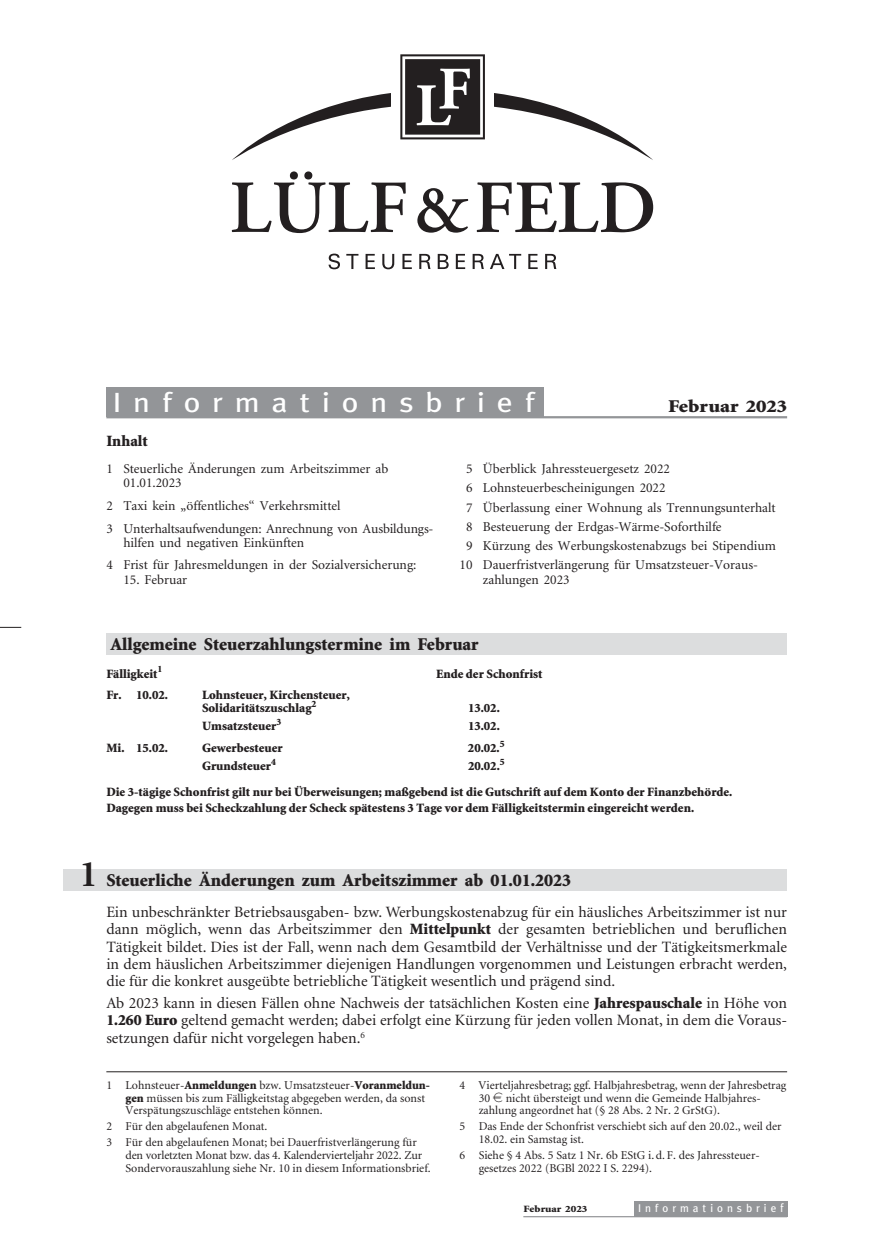
<style>
.page{position:relative;width:885px;height:1259px;background:#fff}
.page>*{position:absolute;margin:0;border:0;box-sizing:border-box;transform-origin:0 0}
.t1{font:27.75px "Meta";letter-spacing:.375em;color:#fff;scale:1.15 1}
.t2{font:900 18px "Minion";color:#231f20}
.t3{font:900 18px "Minion";color:#231f20;scale:1.15 1}
.t4{font:15.75px/17.4px "Minion";color:#231f20;text-align:justify}
.t5{font:900 15.75px "Minion";color:#231f20}
.t6{font:13.5px/22.6px "Minion";color:#231f20}
.t7{font:900 12.75px/13.5px "Minion";color:#231f20}
.t8{font:12px/12.8px "Minion";color:#231f20}
.t9{font:11.25px "Meta";letter-spacing:.36em;color:#fff}
.t10{font:900 9.75px "Minion";color:#231f20}
.t11{font:900 9.6px "Minion";color:#231f20;scale:1.15 1}
.s1{font-weight:700;font-size:37.5px}
.s2{font-weight:900}
.s3{font-family:"Eurofont"}
.s4{font-size:12px}
</style>
<div class="page">
<svg style="left:328px;top:254px;width:12px;height:15px"></svg>
<svg style="left:346px;top:254px;width:12px;height:15px"></svg>
<svg style="left:365px;top:254px;width:10px;height:15px"></svg>
<svg style="left:382px;top:254px;width:12px;height:15px"></svg>
<svg style="left:402px;top:254px;width:10px;height:15px"></svg>
<svg style="left:419px;top:254px;width:11px;height:15px"></svg>
<svg style="left:437px;top:254px;width:11px;height:15px"></svg>
<svg style="left:456px;top:254px;width:9px;height:15px"></svg>
<svg style="left:472px;top:254px;width:12px;height:15px"></svg>
<svg style="left:490px;top:254px;width:31px;height:15px"></svg>
<svg style="left:528px;top:254px;width:9px;height:15px"></svg>
<svg style="left:545px;top:254px;width:11px;height:15px"></svg>
<div style="left:304px;top:171px;width:8px;height:8px;background:#231f20;border-radius:50%"></div>
<div style="left:290px;top:171px;width:8px;height:8px;background:#231f20;border-radius:50%"></div>
<svg style="left:231px;top:182px;width:174px;height:51px"></svg>
<svg style="left:417px;top:188px;width:51px;height:45px"></svg>
<svg style="left:476px;top:182px;width:177px;height:50px"></svg>
<svg style="left:494px;top:93px;width:159px;height:67px"></svg>
<svg style="left:232px;top:93px;width:159px;height:67px"></svg>
<svg style="left:400px;top:54px;width:85px;height:85px"></svg>
<div style="left:634px;top:1200px;width:153px;height:16px;background:#939598"></div>
<hr style="left:523px;top:1216px;width:264px;height:1px;background:#939598">
<hr style="left:106px;top:1071px;width:681px;height:1px;background:#231f20">
<div style="left:106px;top:634px;width:681px;height:21px;background:#dcddde"></div>
<div style="left:64px;top:869px;width:723px;height:21px;background:#dcddde"></div>
<div style="left:106px;top:387px;width:437px;height:30px;background:#939598"></div>
<hr style="left:106px;top:416px;width:681px;height:2px;background:#939598">
<svg style="left:0;top:627px;width:21px;height:1px"></svg>
<h1 class="t1" style="left:113px;top:386px;width:368px">Informationsbrief</h1>
<p class="t3" style="left:668px;top:399px;width:105px">Februar 2023</p>
<p class="t5" style="left:106px;top:435px;width:43px">Inhalt</p>
<p class="t6" style="left:123px;top:463px;width:266px;line-height:14.2px;text-indent:-17px">1 Steuerliche Änderungen zum Arbeitszimmer ab<br>01.01.2023</p>
<p class="t6" style="left:106px;top:495px;width:329px">2 Taxi kein „öffentliches“ Verkehrsmittel<br>3 Unterhaltsaufwendungen: Anrechnung von Ausbildungs-</p>
<p class="t6" style="left:106px;top:532px;width:311px;text-indent:17px">hilfen und negativen Einkünften<br>4 Frist für Jahresmeldungen in der Sozialversicherung:</p>
<p class="t6" style="left:123px;top:569px;width:65px">15. Februar</p>
<p class="t6" style="left:466px;top:459px;width:205px">5 Überblick Jahressteuergesetz 2022</p>
<p class="t6" style="left:466px;top:478px;width:201px">6 Lohnsteuerbescheinigungen 2022</p>
<p class="t6" style="left:466px;top:497px;width:311px">7 Überlassung einer Wohnung als Trennungsunterhalt</p>
<p class="t6" style="left:466px;top:516px;width:257px">8 Besteuerung der Erdgas-Wärme-Soforthilfe</p>
<p class="t6" style="left:466px;top:536px;width:311px">9 Kürzung des Werbungskostenabzugs bei Stipendium</p>
<p class="t6" style="left:459px;top:555px;width:300px">10 Dauerfristverlängerung für Umsatzsteuer-Voraus-</p>
<p class="t6" style="left:483px;top:569px;width:88px">zahlungen 2023</p>
<p class="t2" style="left:111px;top:637px;width:369px">Allgemeine Steuerzahlungstermine im Februar</p>
<p class="t10" style="left:157px;top:665px;width:6px">1</p>
<p class="t7" style="left:106px;top:668px;width:53px">Fälligkeit</p>
<p class="t7" style="left:106px;top:689px;width:63px">Fr. 10.02.</p>
<p class="t7" style="left:202px;top:689px;width:149px">Lohnsteuer, Kirchensteuer,<br>Solidaritätszuschlag<sup>2</sup></p>
<p class="t7" style="left:436px;top:668px;width:108px">Ende der Schonfrist</p>
<p class="t7" style="left:468px;top:702px;width:33px">13.02.</p>
<p class="t7" style="left:202px;top:720px;width:81px">Umsatzsteuer<sup>3</sup></p>
<p class="t7" style="left:468px;top:720px;width:33px">13.02.</p>
<p class="t7" style="left:106px;top:742px;width:63px">Mi. 15.02.</p>
<p class="t7" style="left:202px;top:742px;width:82px">Gewerbesteuer</p>
<p class="t7" style="left:468px;top:742px;width:38px">20.02.<sup>5</sup></p>
<p class="t7" style="left:202px;top:760px;width:75px">Grundsteuer<sup>4</sup></p>
<p class="t7" style="left:106px;top:753px;width:627px;line-height:26.2px;text-indent:361px">20.02.<sup>5<br></sup>Die 3-tägige Schonfrist gilt nur bei Überweisungen; maßgebend ist die Gutschrift auf dem Konto der Finanzbehörde.</p>
<p class="t7" style="left:106px;top:802px;width:589px">Dagegen muss bei Scheckzahlung der Scheck spätestens 3 Tage vor dem Fälligkeitstermin eingereicht werden.</p>
<p class="t2" style="left:79px;top:873px;width:493px"><span class="s1">1</span> Steuerliche Änderungen zum Arbeitszimmer ab 01.01.2023</p>
<p class="t4" style="left:106px;top:904px;width:682px">Ein unbeschränkter Betriebsausgaben- bzw. Werbungskostenabzug für ein häusliches Arbeitszimmer ist nur dann möglich, wenn das Arbeitszimmer den <span class="s2">Mittelpunkt</span> der gesamten betrieblichen und beruflichen Tätigkeit bildet. Dies ist der Fall, wenn nach dem Gesamtbild der Verhältnisse und der Tätigkeitsmerkmale in dem häuslichen Arbeitszimmer diejenigen Handlungen vorgenommen und Leistungen erbracht werden, die für die konkret ausgeübte betriebliche Tätigkeit wesentlich und prägend sind.</p>
<p class="t4" style="left:106px;top:995px;width:682px">Ab 2023 kann in diesen Fällen ohne Nachweis der tatsächlichen Kosten eine <span class="s2">Jahrespauschale</span> in Höhe von <span class="s2">1.260 Euro</span> geltend gemacht werden; dabei erfolgt eine Kürzung für jeden vollen Monat, in dem die Voraus&shy;setzungen dafür nicht vorgelegen haben.<sup>6</sup></p>
<p class="t8" style="left:125px;top:1079px;width:306px;text-indent:-19px">1 Lohnsteuer-<span class="s2">Anmeldungen</span> bzw. Umsatzsteuer-<span class="s2">Voranmeldun&shy;gen</span> müssen bis zum Fälligkeitstag abgegeben werden, da sonst<br>Verspätungszuschläge entstehen können.</p>
<p class="t8" style="left:106px;top:1119px;width:312px;line-height:15.9px">2 Für den abgelaufenen Monat.<br>3 Für den abgelaufenen Monat; bei Dauerfristverlängerung für</p>
<p class="t8" style="left:125px;top:1150px;width:307px">den vorletzten Monat bzw. das 4. Kalendervierteljahr 2022. Zur<br>Sondervorauszahlung siehe Nr. 10 in diesem Informationsbrief.</p>
<p class="t8" style="left:478px;top:1079px;width:309px;text-indent:-19px">4 Vierteljahresbetrag; ggf. Halbjahresbetrag, wenn der Jahresbetrag<br>30 <span class="s3">e</span> nicht übersteigt und wenn die Gemeinde Halbjahres&shy;zahlung angeordnet hat (§ 28 Abs. 2 Nr. 2 GrStG).</p>
<p class="t8" style="left:478px;top:1121px;width:304px;text-indent:-19px">5 Das Ende der Schonfrist verschiebt sich auf den 20.02., weil der<br>18.02. ein Samstag ist.</p>
<p class="t8" style="left:478px;top:1150px;width:282px;text-indent:-19px">6 Siehe § 4 Abs. 5 Satz 1 Nr. 6b EStG i. d. F. des Jahressteuer&shy;gesetzes 2022 (BGBl 2022 I S. 2294).</p>
<p class="t11" style="left:523px;top:1205px;width:57px">Februar 2023</p>
<p class="t9" style="left:638px;top:1201px;width:147px">Informationsbrie<span class="s4">f</span></p>
</div>
